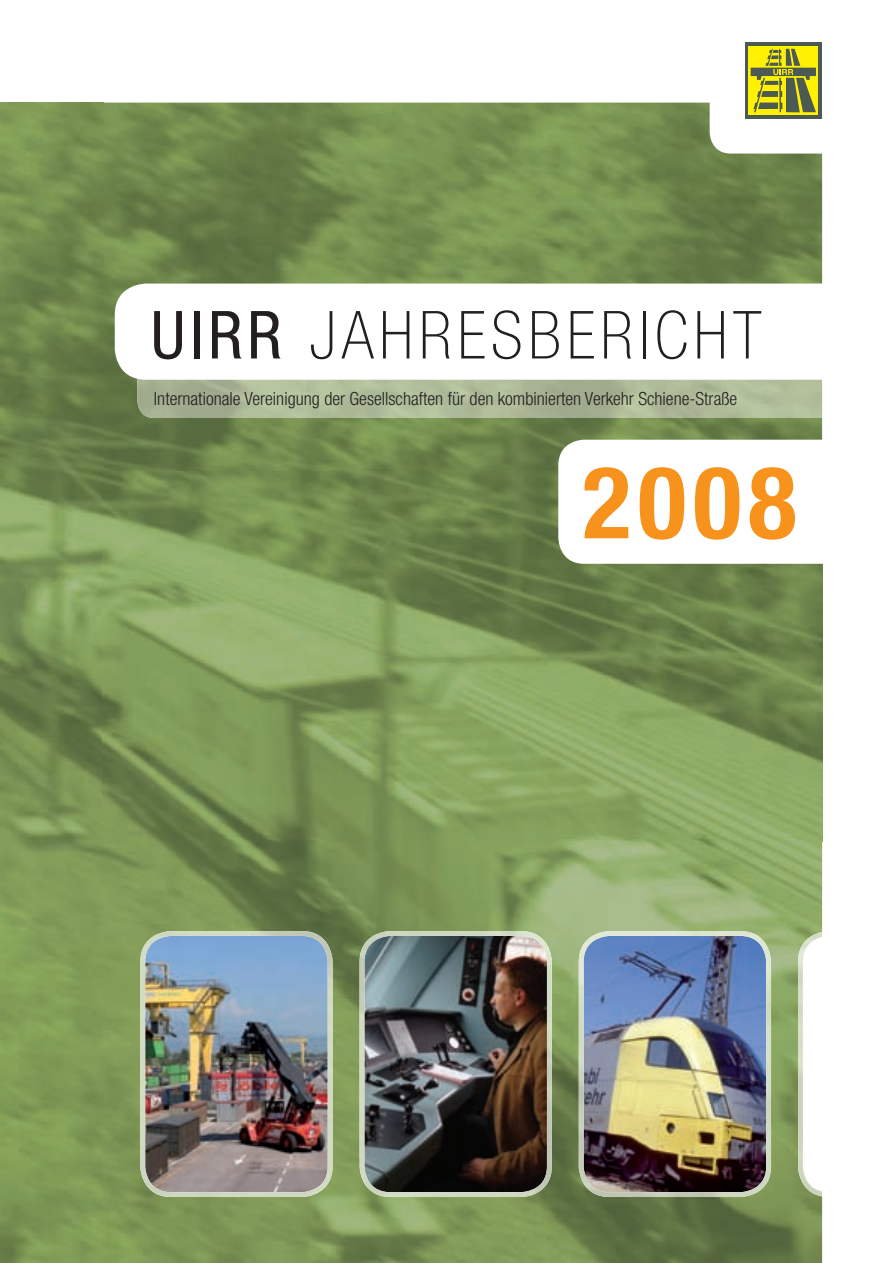
<style>
.page{position:relative;width:893px;height:1263px;background:#fff}
.page>*{position:absolute;margin:0;border:0;box-sizing:border-box;transform-origin:0 0}
.t1{font:700 condensed 100.35px "Helvetica Neue LT Std";color:#f7931d}
.t2{font:100 condensed 66.45px "Helvetica Neue LT Std";letter-spacing:.08em;color:#231f20}
.t3{font:300 condensed 18.15px "Helvetica Neue LT Std";color:#231f20}
.s1{font-weight:400}
</style>
<div class="page">
<img style="left:103px;top:103px;width:719px;height:843px">
<img style="left:0;top:103px;width:103px;height:1160px">
<img style="left:720px;top:946px;width:102px;height:317px">
<img style="left:514px;top:946px;width:102px;height:317px">
<img style="left:333px;top:946px;width:27px;height:53px">
<img style="left:102px;top:946px;width:52px;height:317px">
<img style="left:309px;top:999px;width:51px;height:264px">
<img style="left:616px;top:1197px;width:104px;height:66px">
<img style="left:359px;top:1157px;width:155px;height:106px">
<div style="left:154px;top:1197px;width:155px;height:66px;background:#7d9656"></div>
<img style="left:579px;top:931px;width:192px;height:266px">
<img style="left:584px;top:936px;width:182px;height:256px">
<img style="left:360px;top:931px;width:192px;height:266px">
<img style="left:364px;top:936px;width:46px;height:256px">
<img style="left:521px;top:936px;width:26px;height:26px">
<img style="left:410px;top:1166px;width:137px;height:26px">
<img style="left:140px;top:931px;width:193px;height:266px">
<img style="left:145px;top:936px;width:46px;height:256px">
<img style="left:302px;top:936px;width:26px;height:25px">
<img style="left:282px;top:1184px;width:39px;height:8px">
<div style="left:710px;top:0;width:183px;height:154px;background:#fff;border-radius:21px"></div>
<svg style="left:558px;top:440px;width:265px;height:124px"></svg>
<img style="left:137px;top:380px;width:685px;height:38px">
<svg style="left:115px;top:284px;width:707px;height:96px"></svg>
<div style="left:745px;top:43px;width:76px;height:76px;background:#4b5a52"></div>
<div style="left:748px;top:46px;width:69px;height:69px;background:#fff101"></div>
<svg style="left:751px;top:49px;width:65px;height:63px"></svg>
<img style="left:798px;top:932px;width:5px;height:264px">
<svg style="left:803px;top:931px;width:20px;height:266px"></svg>
<h2 class="t2" style="left:151px;top:298px;width:612px"><span class="s1">UIRR</span> JAHRESBERICHT</h2>
<p class="t3" style="left:154px;top:388px;width:585px">Internationale Vereinigung der Gesellschaften für den kombinierten Verkehr Schiene-Straße</p>
<h1 class="t1" style="left:583px;top:442px;width:215px">2008</h1>
</div>
